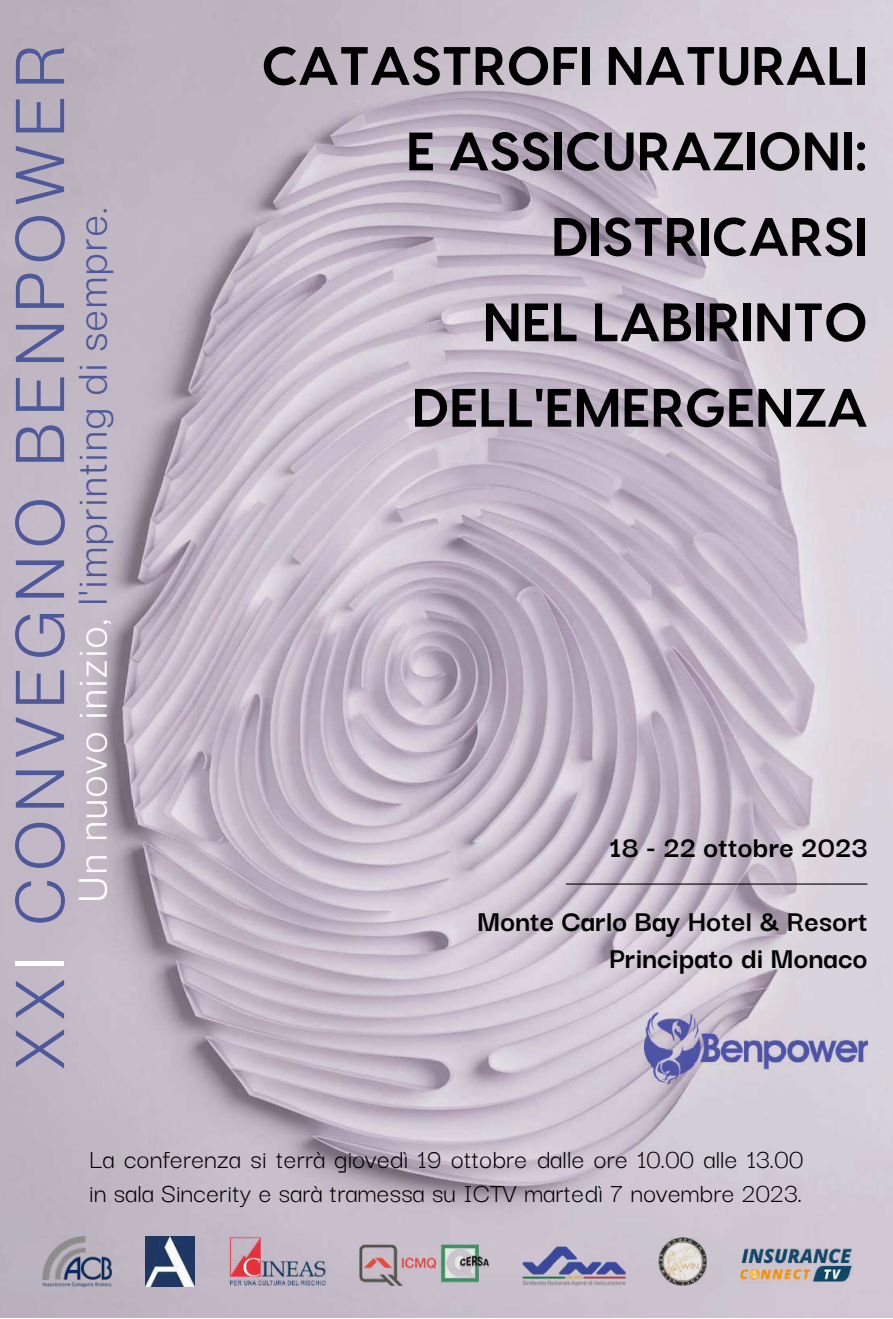
<style>
.page{position:relative;width:893px;height:1319px;background:#fff}
.page>*{position:absolute;margin:0;border:0;box-sizing:border-box;transform-origin:0 0}
.t1{font:67.5px "Neue Montreal";letter-spacing:.13em;color:#4e599b}
.t2{font:700 54px/85.5px "Visby CF";color:#000;text-align:right}
.t3{font:39px "Neue Montreal";letter-spacing:.065em;color:#4e599b}
.t4{font:700 31.5px/37px "Darker Grotesque";letter-spacing:.005em;color:#000;text-align:right}
.t5{font:28.5px/33.8px "Darker Grotesque";letter-spacing:.01em;color:#000}
.s1{color:#fff}
</style>
<div class="page">
<img style="left:0;top:0;width:892px;height:1317px">
<img style="left:644px;top:1012px;width:223px;height:71px">
<hr style="left:566px;top:883px;width:301px;height:1px;background:#000">
<img style="left:42px;top:1236px;width:70px;height:50px">
<img style="left:145px;top:1236px;width:50px;height:50px">
<img style="left:358px;top:1235px;width:131px;height:50px">
<img style="left:229px;top:1236px;width:97px;height:49px">
<img style="left:522px;top:1247px;width:103px;height:38px">
<img style="left:658px;top:1237px;width:48px;height:48px">
<img style="left:737px;top:1242px;width:124px;height:44px">
<h1 class="t1" style="left:-2px;top:1069px;width:1025px;rotate:-90deg">XX<span class="s1">I</span> CONVEGNO BENPOWER</h1>
<h3 class="t3" style="left:69px;top:902px;width:696px;rotate:-90deg"><span class="s1">Un nuovo inizio,</span> l'imprinting di sempre.</h3>
<h2 class="t2" style="left:261px;top:20px;width:608px">CATASTROFI NATURALI<br>E ASSICURAZIONI:<br>DISTRICARSI<br>NEL LABIRINTO<br>DELL'EMERGENZA</h2>
<p class="t4" style="left:609px;top:826px;width:260px">18 - 22 ottobre 2023</p>
<p class="t4" style="left:477px;top:900px;width:392px">Monte Carlo Bay Hotel &amp; Resort<br>Principato di Monaco</p>
<p class="t5" style="left:89px;top:1140px;width:715px">La conferenza si terrà giovedì 19 ottobre dalle ore 10.00 alle 13.00 in sala Sincerity e sarà tramessa su ICTV martedì 7 novembre 2023.</p>
</div>
